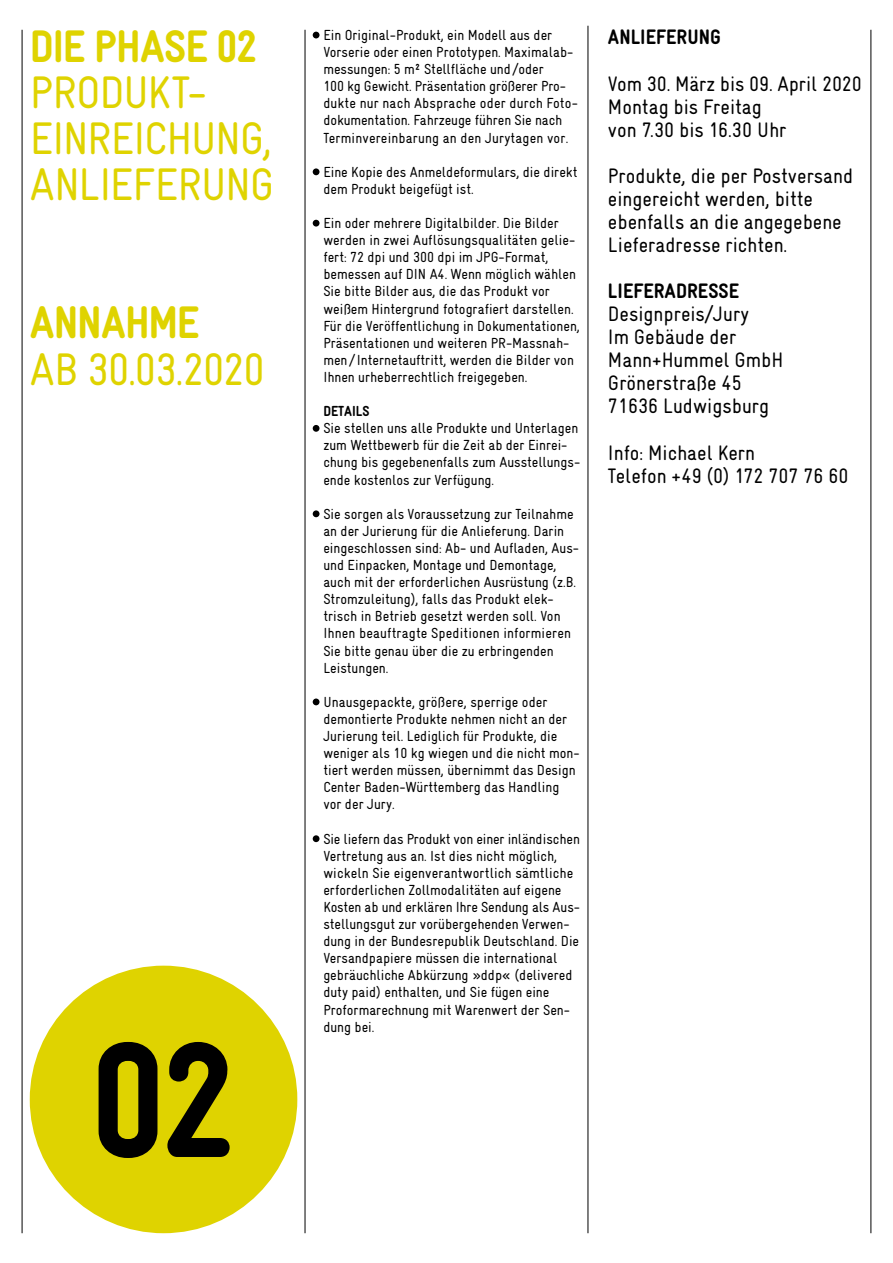
<style>
.page{position:relative;width:893px;height:1263px;background:#fff}
.page>*{position:absolute;margin:0;border:0;box-sizing:border-box;transform-origin:0 0}
.t1{font:900 165px "Gravur Condensed";color:#000}
.t2{font:45.75px/46px "Gravur Condensed";letter-spacing:-.03em;color:#dfd300}
.t3{font:900 45.75px "Gravur Condensed";letter-spacing:-.02em;color:#dfd300}
.t4{font:21px/23.1px "Gravur Condensed";color:#000}
.t5{font:900 21px "Gravur Condensed";color:#000}
.t6{font:14.7px/17.1px "Gravur Condensed";color:#000}
.t7{font:900 14.7px "Gravur Condensed";color:#000}
</style>
<div class="page">
<hr style="left:305px;top:30px;width:1px;height:1203px;background:#000">
<hr style="left:588px;top:26px;width:1px;height:1207px;background:#000">
<hr style="left:871px;top:30px;width:1px;height:1203px;background:#000">
<hr style="left:22px;top:30px;width:1px;height:1203px;background:#000">
<svg style="left:313px;top:32px;width:6px;height:6px"></svg>
<div style="left:313px;top:168px;width:6px;height:7px;background:#000;border-radius:50%"></div>
<div style="left:313px;top:220px;width:6px;height:7px;background:#000;border-radius:50%"></div>
<div style="left:313px;top:425px;width:6px;height:7px;background:#000;border-radius:50%"></div>
<div style="left:313px;top:510px;width:6px;height:7px;background:#000;border-radius:50%"></div>
<div style="left:313px;top:698px;width:6px;height:7px;background:#000;border-radius:50%"></div>
<div style="left:313px;top:835px;width:6px;height:7px;background:#000;border-radius:50%"></div>
<div style="left:30px;top:966px;width:267px;height:267px;background:#dfd300;border-radius:50%"></div>
<h2 class="t3" style="left:30px;top:21px;width:229px">DIE PHASE 02</h2>
<h2 class="t2" style="left:30px;top:69px;width:246px">PRODUKT-<br>EINREICHUNG,<br>ANLIEFERUNG</h2>
<h2 class="t3" style="left:30px;top:297px;width:171px">ANNAHME</h2>
<h2 class="t2" style="left:30px;top:346px;width:237px">AB 30.03.2020</h2>
<h1 class="t1" style="left:91px;top:1009px;width:146px">02</h1>
<p class="t6" style="left:323px;top:26px;width:256px">Ein Original-Produkt, ein Modell aus der Vorserie oder einen Prototypen. Maximalab&shy;messungen: 5 m² Stellfläche und /oder<br>100 kg Gewicht. Präsentation größerer Pro&shy;dukte nur nach Absprache oder durch Foto&shy;dokumentation. Fahrzeuge führen Sie nach Terminvereinbarung an den Jurytagen vor.</p>
<p class="t6" style="left:323px;top:163px;width:256px">Eine Kopie des Anmeldeformulars, die direkt dem Produkt beigefügt ist.</p>
<p class="t6" style="left:323px;top:214px;width:258px">Ein oder mehrere Digitalbilder. Die Bilder werden in zwei Auflösungsqualitäten gelie&shy;fert: 72 dpi und 300 dpi im JPG-Format, bemessen auf DIN A4. Wenn möglich wählen Sie bitte Bilder aus, die das Produkt vor weißem Hintergrund fotografiert darstellen.<br>Für die Veröffentlichung in Dokumentationen, Präsentationen und weiteren PR-Massnah&shy;men /Internetauftritt, werden die Bilder von Ihnen urheberrechtlich freigegeben.</p>
<p class="t7" style="left:323px;top:403px;width:48px">DETAILS</p>
<p class="t6" style="left:323px;top:420px;width:258px">Sie stellen uns alle Produkte und Unterlagen zum Wettbewerb für die Zeit ab der Einrei&shy;chung bis gegebenenfalls zum Ausstellungs&shy;ende kostenlos zur Verfügung.</p>
<p class="t6" style="left:323px;top:505px;width:257px">Sie sorgen als Voraussetzung zur Teilnahme an der Jurierung für die Anlieferung. Darin eingeschlossen sind: Ab- und Aufladen, Aus&shy;und Einpacken, Montage und Demontage, auch mit der erforderlichen Ausrüstung (z.B.<br>Stromzuleitung), falls das Produkt elek&shy;trisch in Betrieb gesetzt werden soll. Von Ihnen beauftragte Speditionen informieren Sie bitte genau über die zu erbringenden Leistungen.</p>
<p class="t6" style="left:323px;top:693px;width:258px">Unausgepackte, größere, sperrige oder demontierte Produkte nehmen nicht an der Jurierung teil. Lediglich für Produkte, die weniger als 10 kg wiegen und die nicht mon&shy;tiert werden müssen, übernimmt das Design Center Baden-Württemberg das Handling vor der Jury.</p>
<p class="t6" style="left:323px;top:830px;width:258px">Sie liefern das Produkt von einer inländischen Vertretung aus an. Ist dies nicht möglich, wickeln Sie eigenverantwortlich sämtliche erforderlichen Zollmodalitäten auf eigene Kosten ab und erklären Ihre Sendung als Aus&shy;stellungsgut zur vorübergehenden Verwen&shy;dung in der Bundesrepublik Deutschland. Die Versandpapiere müssen die international gebräuchliche Abkürzung »ddp« (delivered duty paid) enthalten, und Sie fügen eine Proformarechnung mit Warenwert der Sen&shy;dung bei.</p>
<h3 class="t5" style="left:608px;top:26px;width:114px">ANLIEFERUNG</h3>
<h3 class="t4" style="left:608px;top:72px;width:255px">Vom 30. März bis 09. April 2020<br>Montag bis Freitag<br>von 7.30 bis 16.30 Uhr</h3>
<h3 class="t4" style="left:608px;top:164px;width:247px">Produkte, die per Postversand eingereicht werden, bitte ebenfalls an die angegebene<br>Lieferadresse richten.</h3>
<h3 class="t5" style="left:608px;top:279px;width:133px">LIEFERADRESSE</h3>
<h3 class="t4" style="left:608px;top:302px;width:177px">Designpreis/Jury<br>Im Gebäude der<br>Mann+Hummel GmbH<br>Grönerstraße 45<br>71636 Ludwigsburg</h3>
<h3 class="t4" style="left:608px;top:441px;width:242px">Info: Michael Kern<br>Telefon +49 (0) 172 707 76 60</h3>
</div>
